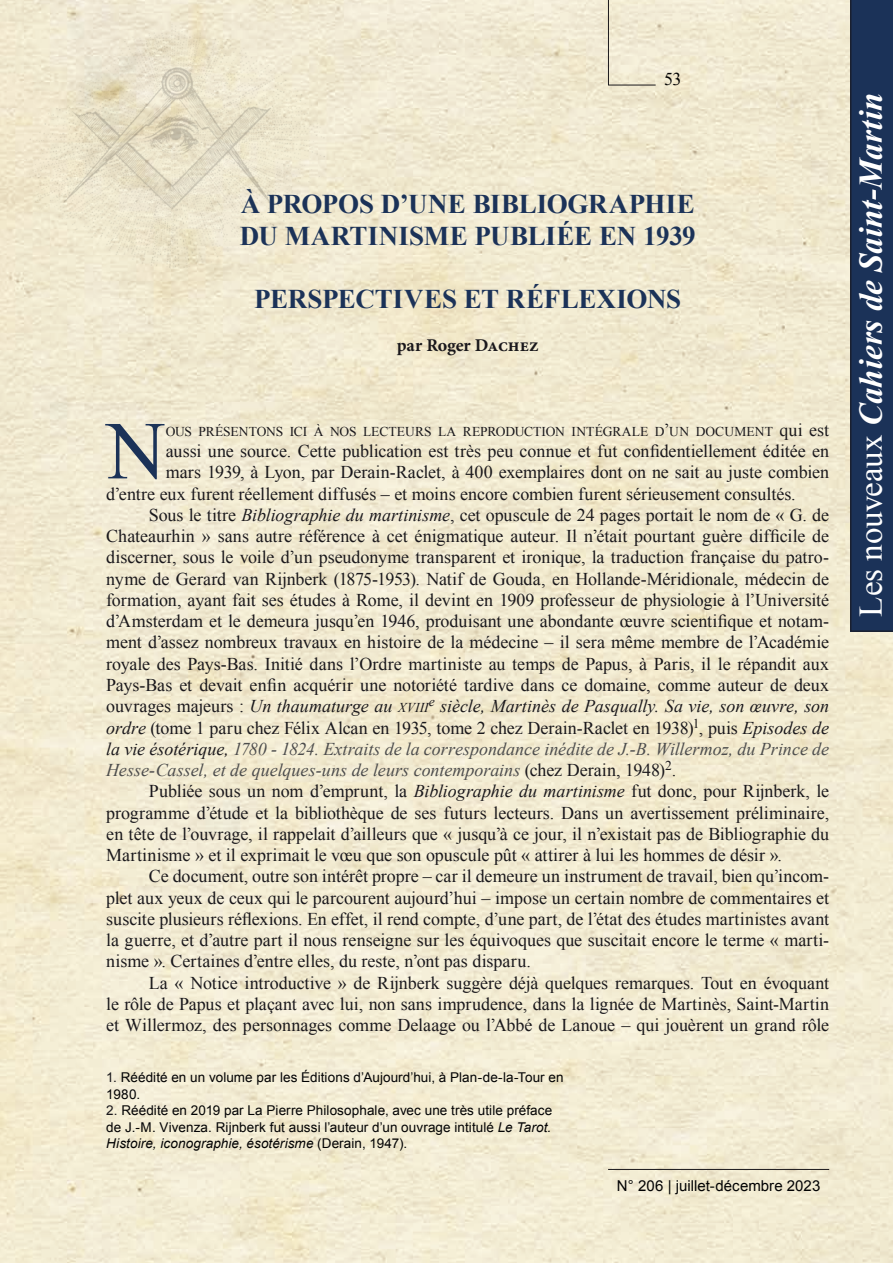
<style>
.page{position:relative;width:893px;height:1263px;background:#fff}
.page>*{position:absolute;margin:0;border:0;box-sizing:border-box;transform-origin:0 0}
.t1{font:82.2px "Times New Roman";color:#1b3258}
.t2{font:italic 700 33px "Times New Roman";color:#fff}
.t3{font:700 27px/32px "Times New Roman";letter-spacing:-.005em;color:#1b3258}
.t4{font:18px "Times New Roman";letter-spacing:-.005em;color:#1a181c}
.t5{font:italic 18px "Times New Roman";color:#4d4d4d}
.t6{font:italic 18px "Times New Roman";letter-spacing:-.005em;color:#1a181c}
.t7{font:700 18px "Minion Pro";letter-spacing:-.01em;color:#1a181c}
.t8{font:18px "Times New Roman";color:#020203}
.t9{font:15px "Arial";letter-spacing:.005em;color:#020203}
.t10{font:13.5px/16.5px "Arial";letter-spacing:.005em;color:#020203}
.t11{font:13.5px "Times New Roman";letter-spacing:-.005em;color:#1a181c}
.s1{font-size:18px}
.s2{font-style:italic}
.s3{font-style:normal}
.s4{font-size:13.5px}
.s5{color:#1a181c}
.s6{font-style:normal;color:#1a181c}
.s7{font-weight:400;font-style:normal}
</style>
<div class="page">
<img style="left:0;top:0;width:893px;height:1263px">
<hr style="left:608px;top:1169px;width:221px;height:1px;background:#1a181c">
<hr style="left:608px;top:0;width:1px;height:85px;background:#1a181c">
<hr style="left:608px;top:85px;width:48px;height:1px;background:#1a181c">
<img style="left:21px;top:21px;width:306px;height:251px">
<div style="left:850px;top:0;width:43px;height:631px;background:#1b3258"></div>
<p class="t8" style="left:664px;top:69px;width:19px">53</p>
<h3 class="t3" style="left:240px;top:188px;width:458px">À PROPOS D’UNE BIBLIOGRAPHIE<br>DU MARTINISME PUBLIÉE EN 1939</h3>
<h3 class="t3" style="left:254px;top:283px;width:428px">PERSPECTIVES ET RÉFLEXIONS</h3>
<p class="t7" style="left:397px;top:332px;width:143px">par Roger Dachez</p>
<h1 class="t1" style="left:106px;top:405px;width:61px">N</h1>
<p class="t11" style="left:166px;top:424px;width:665px">OUS PRÉSENTONS ICI À NOS LECTEURS LA REPRODUCTION INTÉGRALE D<span class="s1">’</span>UN DOCUMENT <span class="s1">qui est</span></p>
<p class="t4" style="left:166px;top:441px;width:665px">aussi une source. Cette publication est très peu connue et fut confidentiellement éditée en</p>
<p class="t4" style="left:166px;top:462px;width:665px">mars 1939, à Lyon, par Derain-Raclet, à 400 exemplaires dont on ne sait au juste combien</p>
<p class="t4" style="left:106px;top:484px;width:691px">d’entre eux furent réellement diffusés – et moins encore combien furent sérieusement consultés.</p>
<p class="t4" style="left:149px;top:505px;width:682px">Sous le titre <span class="s2">Bibliographie du martinisme</span>, cet opuscule de 24 pages portait le nom de « G. de</p>
<p class="t4" style="left:106px;top:526px;width:724px">Chateaurhin » sans autre référence à cet énigmatique auteur. Il n’était pourtant guère difficile de</p>
<p class="t4" style="left:106px;top:547px;width:724px">discerner, sous le voile d’un pseudonyme transparent et ironique, la traduction française du patro-</p>
<p class="t4" style="left:106px;top:569px;width:724px">nyme de Gerard van Rijnberk (1875-1953). Natif de Gouda, en Hollande-Méridionale, médecin de</p>
<p class="t4" style="left:106px;top:590px;width:724px">formation, ayant fait ses études à Rome, il devint en 1909 professeur de physiologie à l’Université</p>
<p class="t4" style="left:106px;top:611px;width:724px">d’Amsterdam et le demeura jusqu’en 1946, produisant une abondante œuvre scientifique et notam-</p>
<p class="t4" style="left:106px;top:632px;width:724px">ment d’assez nombreux travaux en histoire de la médecine – il sera même membre de l’Académie</p>
<p class="t4" style="left:106px;top:654px;width:724px">royale des Pays-Bas. Initié dans l’Ordre martiniste au temps de Papus, à Paris, il le répandit aux</p>
<p class="t4" style="left:106px;top:675px;width:724px">Pays-Bas et devait enfin acquérir une notoriété tardive dans ce domaine, comme auteur de deux</p>
<p class="t6" style="left:106px;top:696px;width:724px"><span class="s3">ouvrages majeurs :</span> Un thaumaturge au <span class="s4">xviii</span><sup>e</sup> siècle, Martinès de Pasqually. Sa vie, son œuvre, son</p>
<p class="t4" style="left:106px;top:717px;width:724px"><span class="s2">ordre</span> (tome 1 paru chez Félix Alcan en 1935, tome 2 chez Derain-Raclet en 1938)<sup>1</sup>, puis <span class="s2">Episodes de</span></p>
<p class="t5" style="left:106px;top:739px;width:724px"><span class="s5">la vie ésotérique,</span> 1780 - 1824. Extraits de la correspondance inédite de J.-B. Willermoz, du Prince de</p>
<p class="t5" style="left:106px;top:760px;width:572px">Hesse-Cassel, et de quelques-uns de leurs contemporains <span class="s6">(chez Derain, 1948)</span><sup>2</sup><span class="s6">.</span></p>
<p class="t4" style="left:149px;top:781px;width:682px">Publiée sous un nom d’emprunt, la <span class="s2">Bibliographie du martinisme</span> fut donc, pour Rijnberk, le</p>
<p class="t4" style="left:106px;top:802px;width:724px">programme d’étude et la bibliothèque de ses futurs lecteurs. Dans un avertissement préliminaire,</p>
<p class="t4" style="left:106px;top:824px;width:724px">en tête de l’ouvrage, il rappelait d’ailleurs que « jusqu’à ce jour, il n’existait pas de Bibliographie du</p>
<p class="t4" style="left:106px;top:845px;width:677px">Martinisme » et il exprimait le vœu que son opuscule pût « attirer à lui les hommes de désir ».</p>
<p class="t4" style="left:149px;top:866px;width:682px">Ce document, outre son intérêt propre – car il demeure un instrument de travail, bien qu’incom-</p>
<p class="t4" style="left:106px;top:887px;width:724px">plet aux yeux de ceux qui le parcourent aujourd’hui – impose un certain nombre de commentaires et</p>
<p class="t4" style="left:106px;top:909px;width:724px">suscite plusieurs réflexions. En effet, il rend compte, d’une part, de l’état des études martinistes avant</p>
<p class="t4" style="left:106px;top:930px;width:724px">la guerre, et d’autre part il nous renseigne sur les équivoques que suscitait encore le terme « marti-</p>
<p class="t4" style="left:106px;top:951px;width:426px">nisme ». Certaines d’entre elles, du reste, n’ont pas disparu.</p>
<p class="t4" style="left:149px;top:973px;width:682px">La « Notice introductive » de Rijnberk suggère déjà quelques remarques. Tout en évoquant</p>
<p class="t4" style="left:106px;top:994px;width:724px">le rôle de Papus et plaçant avec lui, non sans imprudence, dans la lignée de Martinès, Saint-Martin</p>
<p class="t4" style="left:106px;top:1015px;width:724px">et Willermoz, des personnages comme Delaage ou l’Abbé de Lanoue – qui jouèrent un grand rôle</p>
<p class="t10" style="left:106px;top:1069px;width:459px"><span class="s5">1.</span> Réédité en un volume par les Éditions d’Aujourd’hui, à Plan-de-la-Tour en<br>1980.</p>
<p class="t10" style="left:106px;top:1102px;width:448px;text-align:justify"><span class="s5">2.</span> Réédité en 2019 par La Pierre Philosophale, avec une très utile préface de J.-M. Vivenza. Rijnberk fut aussi l’auteur d’un ouvrage intitulé <span class="s2">Le Tarot.<br>Histoire, iconographie, ésotérisme</span> (Derain, 1947).</p>
<p class="t9" style="left:617px;top:1177px;width:205px">N° 206 | juillet-décembre 2023</p>
<h2 class="t2" style="left:852px;top:617px;width:525px;rotate:-90deg"><span class="s7">Les nouveaux</span> Cahiers de Saint-Martin</h2>
</div>
